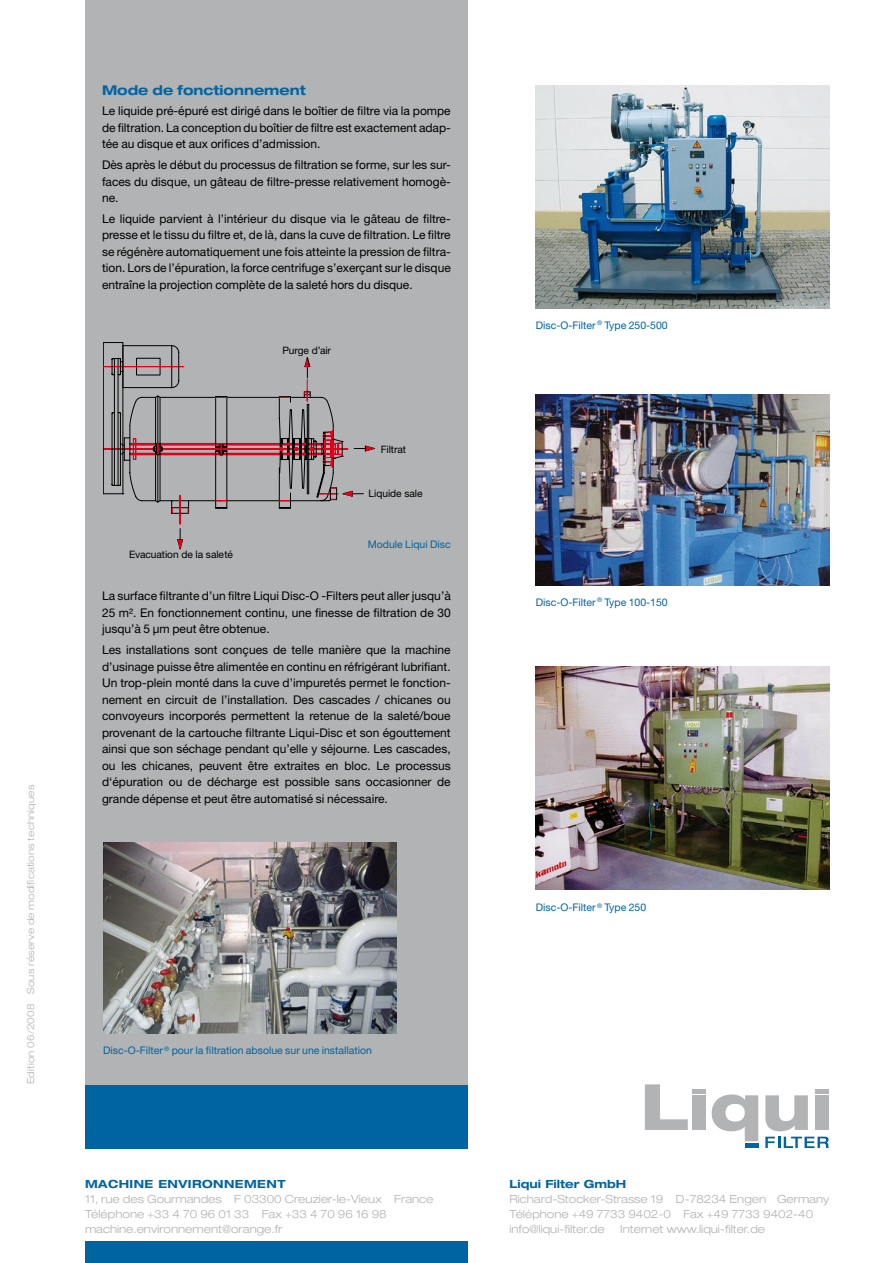
<style>
.page{position:relative;width:893px;height:1263px;background:#fff}
.page>*{position:absolute;margin:0;border:0;box-sizing:border-box;transform-origin:0 0}
.t1{font:700 expanded 13.5px "Helvetica Neue LT Std";color:#0064a2}
.t2{font:12px/16.5px "Helvetica Neue LT Std";color:#000;text-align:justify}
.t3{font:300 expanded 11.25px/15px "Helvetica Neue LT Std";color:#b1b3b4}
.t4{font:700 expanded 11.25px "Helvetica Neue LT Std";letter-spacing:.04em;color:#0064a2}
.t5{font:700 expanded 11.25px "Helvetica Neue LT Std";color:#0064a2}
.t6{font:10.5px "Helvetica Neue LT Std";color:#0064a2}
.t7{font:10.2px "Helvetica Neue LT Std";letter-spacing:-.005em;color:#000}
.t8{font:300 expanded 9.75px "Helvetica Neue LT Std";letter-spacing:.02em;color:#b1b3b4}
</style>
<div class="page">
<div style="left:85px;top:0;width:383px;height:1092px;background:#b1b3b4"></div>
<div style="left:85px;top:1085px;width:383px;height:64px;background:#0064a2"></div>
<div style="left:85px;top:1242px;width:383px;height:21px;background:#0064a2"></div>
<svg style="left:645px;top:1084px;width:43px;height:46px"></svg>
<div style="left:693px;top:1095px;width:13px;height:35px;background:#b1b3b4"></div>
<svg style="left:712px;top:1094px;width:46px;height:47px"></svg>
<svg style="left:765px;top:1095px;width:43px;height:36px"></svg>
<div style="left:815px;top:1095px;width:14px;height:35px;background:#b1b3b4"></div>
<svg style="left:765px;top:1137px;width:64px;height:11px"></svg>
<div style="left:693px;top:1088px;width:13px;height:5px;background:#b1b3b4"></div>
<div style="left:745px;top:1143px;width:13px;height:5px;background:#0164a2"></div>
<div style="left:815px;top:1088px;width:14px;height:5px;background:#b1b3b4"></div>
<svg style="left:103px;top:342px;width:272px;height:207px"></svg>
<img style="left:536px;top:394px;width:293px;height:192px">
<img style="left:103px;top:842px;width:293px;height:192px">
<img style="left:536px;top:85px;width:293px;height:223px">
<img style="left:536px;top:666px;width:293px;height:224px">
<p class="t8" style="left:25px;top:1084px;width:301px;rotate:-90deg">Edition 06/2008 Sous réserve de modifications techniques</p>
<p class="t1" style="left:102px;top:81px;width:205px">Mode de fonctionnement</p>
<p class="t2" style="left:102px;top:103px;width:350px">Le liquide pré-épuré est dirigé dans le boîtier de filtre via la pompe de filtration. La conception du boîtier de filtre est exactement adap&shy;tée au disque et aux orifices d’admission.</p>
<p class="t2" style="left:102px;top:157px;width:350px">Dès après le début du processus de filtration se forme, sur les sur&shy;faces du disque, un gâteau de filtre-presse relativement homogè&shy;ne.</p>
<p class="t2" style="left:102px;top:210px;width:350px">Le liquide parvient à l’intérieur du disque via le gâteau de filtre&shy;presse et le tissu du filtre et, de là, dans la cuve de filtration. Le filtre se régénère automatiquement une fois atteinte la pression de filtra&shy;tion. Lors de l’épuration, la force centrifuge s’exerçant sur le disque entraîne la projection complète de la saleté hors du disque.</p>
<p class="t7" style="left:129px;top:548px;width:105px">Evacuation de la saleté</p>
<p class="t7" style="left:282px;top:344px;width:50px">Purge d’air</p>
<p class="t7" style="left:381px;top:443px;width:27px">Filtrat</p>
<p class="t7" style="left:368px;top:487px;width:56px">Liquide sale</p>
<p class="t6" style="left:368px;top:538px;width:85px">Module Liqui Disc</p>
<p class="t2" style="left:102px;top:588px;width:350px">La surface filtrante d’un filtre Liqui Disc-O -Filters peut aller jusqu’à 25 m². En fonctionnement continu, une finesse de filtration de 30 jusqu’à 5 µm peut être obtenue.</p>
<p class="t2" style="left:102px;top:641px;width:350px">Les installations sont conçues de telle manière que la machine d’usinage puisse être alimentée en continu en réfrigérant lubrifiant.<br>Un trop-plein monté dans la cuve d’impuretés permet le fonction&shy;nement en circuit de l’installation. Des cascades / chicanes ou convoyeurs incorporés permettent la retenue de la saleté/boue provenant de la cartouche filtrante Liqui-Disc et son égouttement ainsi que son séchage pendant qu’elle y séjourne. Les cascades, ou les chicanes, peuvent être extraites en bloc. Le processus d‘épuration ou de décharge est possible sans occasionner de grande dépense et peut être automatisé si nécessaire.</p>
<p class="t6" style="left:103px;top:1044px;width:270px">Disc-O-Filter <sup>®</sup> pour la filtration absolue sur une installation</p>
<p class="t4" style="left:85px;top:1177px;width:202px">MACHINE ENVIRONNEMENT</p>
<p class="t3" style="left:85px;top:1191px;width:350px">11, rue des Gourmandes F 03300 Creuzier-le-Vieux France<br>Téléphone +33 4 70 96 01 33 Fax +33 4 70 96 16 98 machine.environnement@orange.fr</p>
<p class="t6" style="left:536px;top:319px;width:133px">Disc-O-Filter <sup>®</sup> Type 250-500</p>
<p class="t6" style="left:536px;top:596px;width:133px">Disc-O-Filter <sup>®</sup> Type 100-150</p>
<p class="t6" style="left:536px;top:901px;width:112px">Disc-O-Filter <sup>®</sup> Type 250</p>
<p class="t5" style="left:509px;top:1177px;width:118px">Liqui Filter GmbH</p>
<p class="t3" style="left:509px;top:1191px;width:322px">Richard-Stocker-Strasse 19 D-78234 Engen Germany<br>Téléphone +49 7733 9402-0 Fax +49 7733 9402-40 info@liqui-filter.de</p>
<p class="t3" style="left:620px;top:1221px;width:146px">Internet www.liqui-filter.de</p>
</div>
